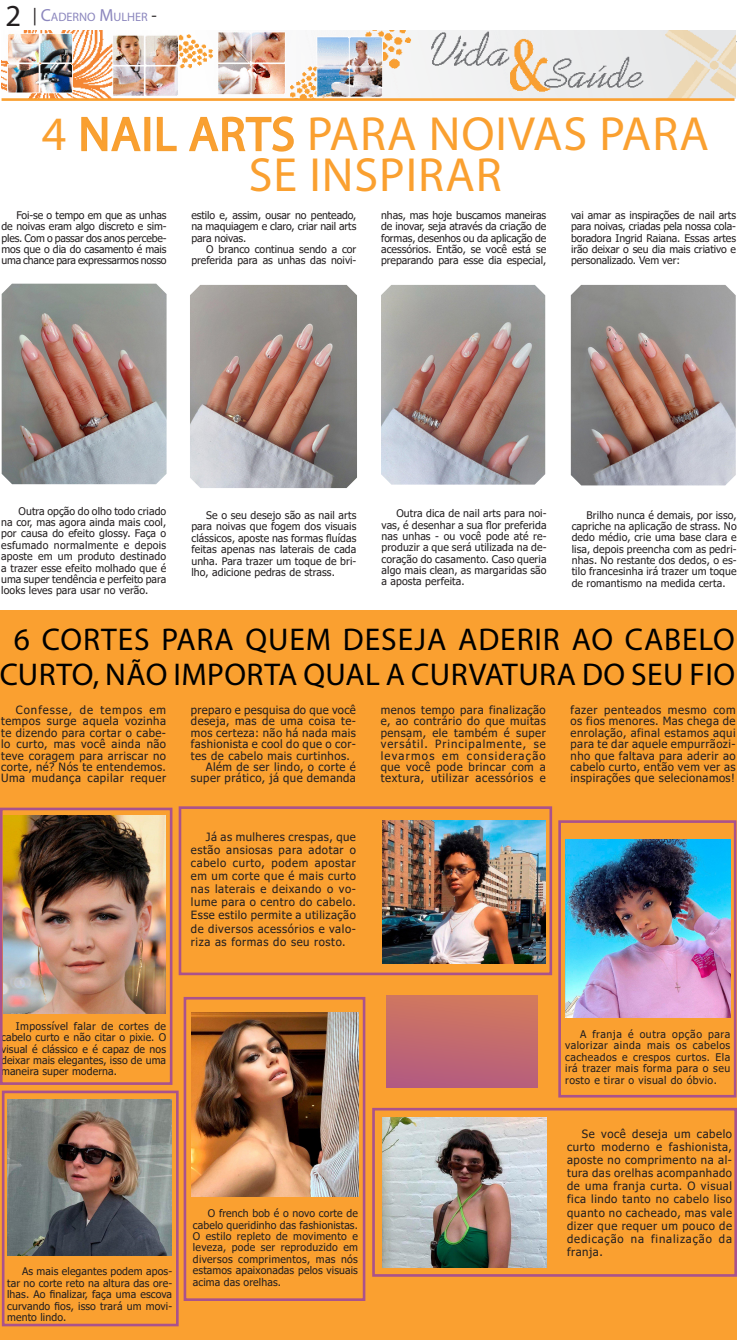
<style>
.page{position:relative;width:737px;height:1340px;background:#fff}
.page>*{position:absolute;margin:0;border:0;box-sizing:border-box;transform-origin:0 0}
.Texto_Jornal{font:48.12px "Myriad Pro";letter-spacing:.02em;color:#faa030}
.Texto_Jornal-2{font:31.5px/35.9px "Myriad Pro";letter-spacing:.015em;color:#000;text-align:center}
.t1{font:12.25px "Myriad Pro";color:#8c87be}
.Texto_Jornal-3{font:11.38px/11.4px "Tahoma";letter-spacing:.04em;color:#231f20;text-align:justify}
.Texto_Jornal-4{font:10.5px/11.4px "Tahoma";letter-spacing:.01em;color:#231f20;text-align:justify}
.s1{font-size:30.62px;color:#231f20}
.s2{font-size:17.5px;color:#231f20}
.s3{font-size:17.5px}
.s4{color:#f59f33}
</style>
<div class="page">
<div style="left:0;top:610px;width:737px;height:729px;background:#faa030"></div>
<img style="left:1px;top:31px;width:734px;height:67px">
<hr style="left:2px;top:98px;width:732px;height:3px;background:#faa030">
<img style="left:2px;top:284px;width:165px;height:200px">
<img style="left:190px;top:285px;width:167px;height:203px">
<img style="left:381px;top:285px;width:164px;height:199px">
<img style="left:571px;top:285px;width:164px;height:200px">
<img style="left:382px;top:1117px;width:164px;height:150px">
<img style="left:191px;top:1012px;width:167px;height:183px">
<img style="left:382px;top:820px;width:164px;height:143px">
<img style="left:565px;top:840px;width:165px;height:177px">
<img style="left:8px;top:1099px;width:163px;height:156px">
<img style="left:4px;top:816px;width:161px;height:197px">
<div style="left:0;top:807px;width:172px;height:277px;border:3px solid #aa528c"></div>
<div style="left:558px;top:820px;width:178px;height:277px;border:3px solid #aa528c"></div>
<div style="left:184px;top:996px;width:181px;height:304px;border:3px solid #aa528c"></div>
<div style="left:2px;top:1090px;width:177px;height:236px;border:3px solid #aa528c"></div>
<div style="left:179px;top:806px;width:373px;height:169px;border:3px solid #aa528c"></div>
<div style="left:372px;top:1107px;width:365px;height:169px;border:3px solid #aa528c"></div>
<div style="left:386px;top:995px;width:151px;height:92px;background:linear-gradient(to bottom,#d2795d,#b55c7f)"></div>
<p class="t1" style="left:6px;top:9px;width:153px"><span class="s1">2</span> <span class="s2">|</span> <span class="s3">C</span>ADERNO <span class="s3">M</span>ULHER <span class="s2">-</span></p>
<p class="Texto_Jornal" style="left:42px;top:104px;width:668px">4 <span class="s4">NAIL ARTS</span> PARA NOIVAS PARA</p>
<p class="Texto_Jornal" style="left:249px;top:145px;width:254px">SE INSPIRAR</p>
<p class="Texto_Jornal-4" style="left:2px;top:210px;width:166px;text-indent:15px">Foi-se o tempo em que as unhas de noivas eram algo discreto e sim&shy;ples. Com o passar dos anos percebe&shy;mos que o dia do casamento é mais uma chance para expressarmos nosso</p>
<p class="Texto_Jornal-4" style="left:191px;top:210px;width:166px">estilo e, assim, ousar no penteado, na maquiagem e claro, criar nail arts para noivas.</p>
<p class="Texto_Jornal-4" style="left:191px;top:244px;width:166px;text-align:right">O branco continua sendo a cor preferida para as unhas das noivi-</p>
<p class="Texto_Jornal-4" style="left:381px;top:210px;width:166px">nhas, mas hoje buscamos maneiras de inovar, seja através da criação de formas, desenhos ou da aplicação de acessórios. Então, se você está se preparando para esse dia especial,</p>
<p class="Texto_Jornal-4" style="left:571px;top:210px;width:166px">vai amar as inspirações de nail arts para noivas, criadas pela nossa cola&shy;boradora Ingrid Raiana. Essas artes irão deixar o seu dia mais criativo e personalizado. Vem ver:</p>
<p class="Texto_Jornal-4" style="left:1px;top:505px;width:166px;text-indent:17px">Outra opção do olho todo criado na cor, mas agora ainda mais cool, por causa do efeito glossy. Faça o esfumado normalmente e depois aposte em um produto destinado a trazer esse efeito molhado que é uma super tendência e perfeito para looks leves para usar no verão.</p>
<p class="Texto_Jornal-4" style="left:191px;top:510px;width:166px;text-indent:15px">Se o seu desejo são as nail arts para noivas que fogem dos visuais clássicos, aposte nas formas fluídas feitas apenas nas laterais de cada unha. Para trazer um toque de bri&shy;lho, adicione pedras de strass.</p>
<p class="Texto_Jornal-4" style="left:381px;top:508px;width:166px;text-indent:15px">Outra dica de nail arts para noi&shy;vas, é desenhar a sua flor preferida nas unhas - ou você pode até re&shy;produzir a que será utilizada na de&shy;coração do casamento. Caso queria algo mais clean, as margaridas são a aposta perfeita.</p>
<p class="Texto_Jornal-4" style="left:571px;top:509px;width:166px;text-indent:15px">Brilho nunca é demais, por isso, capriche na aplicação de strass. No dedo médio, crie uma base clara e lisa, depois preencha com as pedri&shy;nhas. No restante dos dedos, o es&shy;tilo francesinha irá trazer um toque de romantismo na medida certa.</p>
<p class="Texto_Jornal-2" style="left:-1px;top:620px;width:737px">6 CORTES PARA QUEM DESEJA ADERIR AO CABELO<br>CURTO, NÃO IMPORTA QUAL A CURVATURA DO SEU FIO</p>
<p class="Texto_Jornal-3" style="left:1px;top:705px;width:166px;text-indent:15px">Confesse, de tempos em tempos surge aquela vozinha te dizendo para cortar o cabe&shy;lo curto, mas você ainda não teve coragem para arriscar no corte, né? Nós te entendemos.<br>Uma mudança capilar requer</p>
<p class="Texto_Jornal-3" style="left:191px;top:705px;width:166px">preparo e pesquisa do que você deseja, mas de uma coisa te&shy;mos certeza: não há nada mais fashionista e cool do que o cor&shy;tes de cabelo mais curtinhos.</p>
<p class="Texto_Jornal-3" style="left:191px;top:761px;width:166px;text-align:right">Além de ser lindo, o corte é super prático, já que demanda</p>
<p class="Texto_Jornal-3" style="left:191px;top:830px;width:166px;line-height:13.1px;text-indent:15px">Já as mulheres crespas, que estão ansiosas para adotar o cabelo curto, podem apostar em um corte que é mais curto nas laterais e deixando o vo&shy;lume para o centro do cabelo.<br>Esse estilo permite a utilização de diversos acessórios e valo&shy;riza as formas do seu rosto.</p>
<p class="Texto_Jornal-3" style="left:381px;top:705px;width:166px">menos tempo para finalização e, ao contrário do que muitas pensam, ele também é super versátil. Principalmente, se levarmos em consideração que você pode brincar com a textura, utilizar acessórios e</p>
<p class="Texto_Jornal-3" style="left:570px;top:705px;width:166px">fazer penteados mesmo com os fios menores. Mas chega de enrolação, afinal estamos aqui para te dar aquele empurrãozi&shy;nho que faltava para aderir ao cabelo curto, então vem ver as inspirações que selecionamos!</p>
<p class="Texto_Jornal-4" style="left:1px;top:1020px;width:166px;text-indent:15px">Impossível falar de cortes de cabelo curto e não citar o pixie. O visual é clássico e é capaz de nos deixar mais elegantes, isso de uma maneira super moderna.</p>
<p class="Texto_Jornal-4" style="left:7px;top:1266px;width:166px;text-indent:15px">As mais elegantes podem apos&shy;tar no corte reto na altura das ore&shy;lhas. Ao finalizar, faça uma escova curvando fios, isso trará um movi&shy;mento lindo.</p>
<p class="Texto_Jornal-4" style="left:193px;top:1208px;width:166px;text-indent:15px">O french bob é o novo corte de cabelo queridinho das fashionistas.<br>O estilo repleto de movimento e leveza, pode ser reproduzido em diversos comprimentos, mas nós estamos apaixonadas pelos visuais acima das orelhas.</p>
<p class="Texto_Jornal-4" style="left:565px;top:1029px;width:166px;text-indent:15px">A franja é outra opção para valorizar ainda mais os cabelos cacheados e crespos curtos. Ela irá trazer mais forma para o seu rosto e tirar o visual do óbvio.</p>
<p class="Texto_Jornal-3" style="left:567px;top:1127px;width:166px;line-height:13.1px;text-indent:15px">Se você deseja um cabelo curto moderno e fashionista, aposte no comprimento na al&shy;tura das orelhas acompanhado de uma franja curta. O visual fica lindo tanto no cabelo liso quanto no cacheado, mas vale dizer que requer um pouco de dedicação na finalização da franja.</p>
</div>
